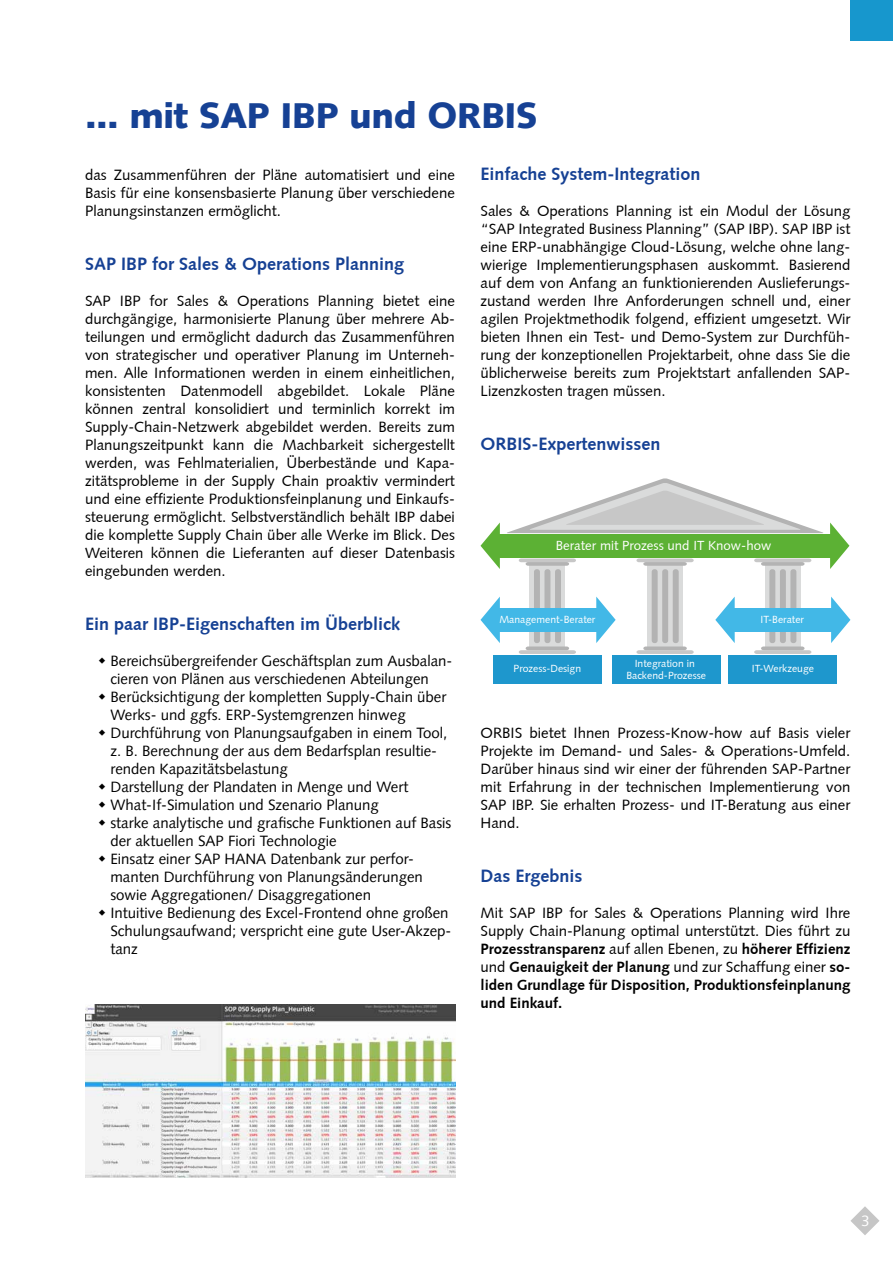
<style>
.page{position:relative;width:893px;height:1263px;background:#fff}
.page>*{position:absolute;margin:0;border:0;box-sizing:border-box;transform-origin:0 0}
.t1{font:900 36px "Syntax";letter-spacing:-.015em;color:#164194}
.t2{font:700 18px "Syntax";color:#164194}
.t3{font:15px/18px "Syntax";color:#000;text-align:justify}
.t4{font:15px/18px "Syntax LT Pro";color:#000}
.t5{font:15px "Syntax LT Pro";color:#fff}
.t6{font:13.2px "Syntax";color:#fff}
.t7{font:10.35px/12.5px "Syntax";color:#fff;text-align:center}
.s1{font-weight:700}
</style>
<div class="page">
<div style="left:850px;top:0;width:43px;height:41px;background:#1797cd"></div>
<svg style="left:850px;top:1206px;width:29px;height:29px"></svg>
<img style="left:85px;top:1004px;width:370px;height:174px">
<div style="left:530px;top:566px;width:35px;height:81px;background:#dadbdb"></div>
<div style="left:534px;top:569px;width:6px;height:74px;background:#b3b3b3;border-radius:3px"></div>
<div style="left:544px;top:569px;width:6px;height:74px;background:#b3b3b3;border-radius:3px"></div>
<div style="left:555px;top:569px;width:6px;height:74px;background:#b3b3b3;border-radius:3px"></div>
<svg style="left:519px;top:646px;width:57px;height:8px"></svg>
<svg style="left:519px;top:558px;width:57px;height:8px"></svg>
<div style="left:647px;top:566px;width:36px;height:81px;background:#dadbdb"></div>
<div style="left:652px;top:569px;width:6px;height:74px;background:#b3b3b3;border-radius:3px"></div>
<div style="left:662px;top:569px;width:6px;height:74px;background:#b3b3b3;border-radius:3px"></div>
<div style="left:673px;top:569px;width:6px;height:74px;background:#b3b3b3;border-radius:3px"></div>
<svg style="left:636px;top:646px;width:58px;height:8px"></svg>
<svg style="left:636px;top:558px;width:58px;height:8px"></svg>
<div style="left:765px;top:566px;width:35px;height:81px;background:#dadbdb"></div>
<div style="left:769px;top:569px;width:6px;height:74px;background:#b3b3b3;border-radius:3px"></div>
<div style="left:780px;top:569px;width:6px;height:74px;background:#b3b3b3;border-radius:3px"></div>
<div style="left:790px;top:569px;width:6px;height:74px;background:#b3b3b3;border-radius:3px"></div>
<svg style="left:754px;top:646px;width:57px;height:8px"></svg>
<svg style="left:754px;top:558px;width:57px;height:8px"></svg>
<svg style="left:507px;top:478px;width:316px;height:55px"></svg>
<div style="left:496px;top:534px;width:338px;height:23px;background:#5cb134"></div>
<svg style="left:480px;top:522px;width:20px;height:47px"></svg>
<svg style="left:830px;top:522px;width:19px;height:47px"></svg>
<div style="left:493px;top:655px;width:109px;height:28px;background:#1e97cd"></div>
<div style="left:729px;top:655px;width:108px;height:28px;background:#1e97cd"></div>
<div style="left:612px;top:655px;width:108px;height:28px;background:#1e97cd"></div>
<svg style="left:596px;top:597px;width:20px;height:46px"></svg>
<div style="left:493px;top:608px;width:109px;height:23px;background:#42b8e7"></div>
<svg style="left:480px;top:597px;width:20px;height:46px"></svg>
<svg style="left:831px;top:597px;width:19px;height:46px"></svg>
<div style="left:731px;top:608px;width:103px;height:23px;background:#42b8e7"></div>
<svg style="left:715px;top:597px;width:20px;height:46px"></svg>
<h1 class="t1" style="left:85px;top:94px;width:454px">... mit SAP IBP und ORBIS</h1>
<p class="t3" style="left:85px;top:165px;width:371px">das Zusammenführen der Pläne automatisiert und eine Basis für eine konsensbasierte Planung über verschiedene Planungsinstanzen ermöglicht.</p>
<p class="t2" style="left:85px;top:253px;width:321px">SAP IBP for Sales &amp; Operations Planning</p>
<p class="t3" style="left:85px;top:291px;width:371px">SAP IBP for Sales &amp; Operations Planning bietet eine durchgängige, harmonisierte Planung über mehrere Ab&shy;teilungen und ermöglicht dadurch das Zusammenführen von strategischer und operativer Planung im Unterneh&shy;men. Alle Informationen werden in einem einheitlichen, konsistenten Datenmodell abgebildet. Lokale Pläne können zentral konsolidiert und terminlich korrekt im Supply-Chain-Netzwerk abgebildet werden. Bereits zum Planungszeitpunkt kann die Machbarkeit sichergestellt werden, was Fehlmaterialien, Überbestände und Kapa&shy;zitätsprobleme in der Supply Chain proaktiv vermindert und eine effiziente Produktionsfeinplanung und Einkaufs&shy;steuerung ermöglicht. Selbstverständlich behält IBP dabei die komplette Supply Chain über alle Werke im Blick. Des Weiteren können die Lieferanten auf dieser Datenbasis eingebunden werden.</p>
<p class="t2" style="left:85px;top:613px;width:317px">Ein paar IBP-Eigenschaften im Überblick</p>
<p class="t4" style="left:110px;top:651px;width:343px">Bereichsübergreifender Geschäftsplan zum Ausbalan&shy;cieren von Plänen aus verschiedenen Abteilungen Berücksichtigung der kompletten Supply-Chain über Werks- und ggfs. ERP-Systemgrenzen hinweg Durchführung von Planungsaufgaben in einem Tool, z. B. Berechnung der aus dem Bedarfsplan resultie&shy;renden Kapazitätsbelastung<br>Darstellung der Plandaten in Menge und Wert What-If-Simulation und Szenario Planung<br>starke analytische und grafische Funktionen auf Basis der aktuellen SAP Fiori Technologie<br>Einsatz einer SAP HANA Datenbank zur perfor&shy;manten Durchführung von Planungsänderungen sowie Aggregationen/ Disaggregationen<br>Intuitive Bedienung des Excel-Frontend ohne großen Schulungsaufwand; verspricht eine gute User-Akzep&shy;tanz</p>
<p class="t2" style="left:480px;top:163px;width:221px">Einfache System-Integration</p>
<p class="t3" style="left:480px;top:201px;width:371px">Sales &amp; Operations Planning ist ein Modul der Lösung “SAP Integrated Business Planning” (SAP IBP). SAP IBP ist eine ERP-unabhängige Cloud-Lösung, welche ohne lang&shy;wierige Implementierungsphasen auskommt. Basierend auf dem von Anfang an funktionierenden Auslieferungs&shy;zustand werden Ihre Anforderungen schnell und, einer agilen Projektmethodik folgend, effizient umgesetzt. Wir bieten Ihnen ein Test- und Demo-System zur Durchfüh&shy;rung der konzeptionellen Projektarbeit, ohne dass Sie die üblicherweise bereits zum Projektstart anfallenden SAP-Lizenzkosten tragen müssen.</p>
<p class="t2" style="left:480px;top:433px;width:181px">ORBIS-Expertenwissen</p>
<p class="t6" style="left:556px;top:538px;width:217px">Berater mit Prozess und IT Know-how</p>
<p class="t7" style="left:499px;top:613px;width:97px">Management-Berater</p>
<p class="t7" style="left:760px;top:613px;width:45px">IT-Berater</p>
<p class="t7" style="left:626px;top:657px;width:81px">Integration in<br>Backend-Prozesse</p>
<p class="t7" style="left:514px;top:663px;width:69px">Prozess-Design</p>
<p class="t7" style="left:752px;top:663px;width:64px">IT-Werkzeuge</p>
<p class="t3" style="left:480px;top:723px;width:371px">ORBIS bietet Ihnen Prozess-Know-how auf Basis vieler Projekte im Demand- und Sales- &amp; Operations-Umfeld.<br>Darüber hinaus sind wir einer der führenden SAP-Partner mit Erfahrung in der technischen Implementierung von SAP IBP. Sie erhalten Prozess- und IT-Beratung aus einer Hand.</p>
<p class="t2" style="left:480px;top:865px;width:103px">Das Ergebnis</p>
<p class="t3" style="left:480px;top:903px;width:371px">Mit SAP IBP for Sales &amp; Operations Planning wird Ihre Supply Chain-Planung optimal unterstützt. Dies führt zu <span class="s1">Prozesstransparenz</span> auf allen Ebenen, zu <span class="s1">höherer Effizienz </span>und <span class="s1">Genauigkeit der Planung</span> und zur Schaffung einer <span class="s1">so&shy;liden Grundlage für Disposition, Produktionsfeinplanung und Einkauf.</span></p>
<p class="t5" style="left:862px;top:1212px;width:10px">3</p>
</div>
